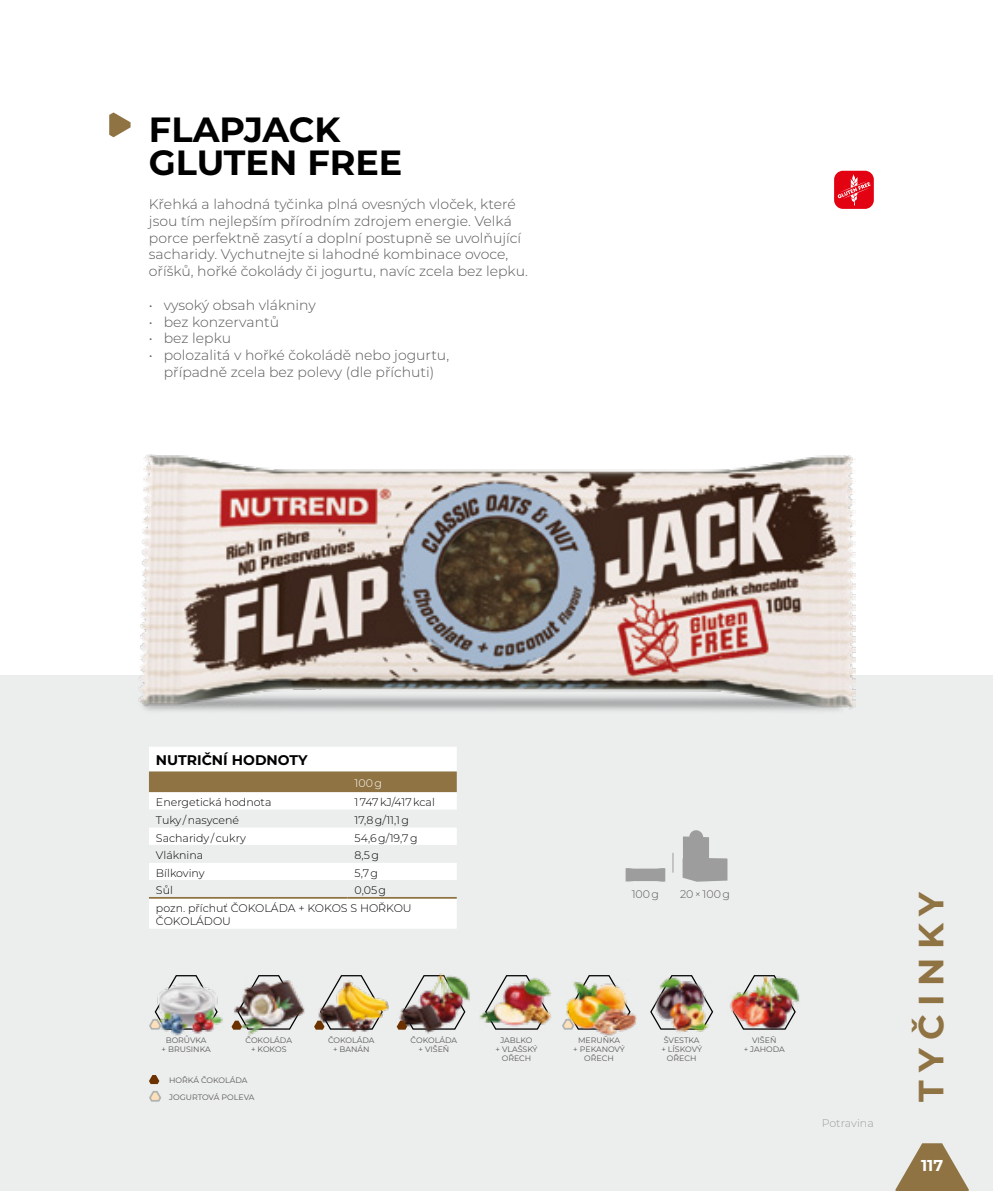
<style>
.page{position:relative;width:993px;height:1191px;background:#fff}
.page>*{position:absolute;margin:0;border:0;box-sizing:border-box;transform-origin:0 0}
.product_name{font:700 35px/33.6px "Montserrat";color:#000}
.t1{font:700 35px "Montserrat";letter-spacing:.25em;color:#8f7343}
.t2{font:700 15.75px "Montserrat";color:#fff}
.product_intro{font:300 14px/16.8px "Montserrat";color:#575756}
.t_nutririon_header{font:700 14px "Montserrat";color:#000}
.t_nutririon_data{font:300 11.03px/13.3px "Montserrat";color:#000}
.product_package_type{font:300 11.03px "Montserrat";color:#575756}
.category_food_suppl{font:300 11.03px "Montserrat";color:#9d9d9e}
.t_nutririon_sub_head{font:300 11.03px "Montserrat";color:#fff}
.product_flavour{font:7.88px/8.8px "Montserrat";color:#575756;text-align:center}
.product_flavour_smal{font:7.88px "Montserrat";color:#575756}
</style>
<div class="page">
<div style="left:0;top:675px;width:992px;height:516px;background:#eceded"></div>
<svg style="left:895px;top:1143px;width:73px;height:48px;background:#b09e7f"></svg>
<div style="left:677px;top:828px;width:54px;height:53px;background:#eceded"></div>
<svg style="left:682px;top:830px;width:45px;height:51px"></svg>
<div style="left:618px;top:828px;width:54px;height:53px;background:#eceded"></div>
<svg style="left:625px;top:868px;width:40px;height:13px"></svg>
<svg style="left:672px;top:852px;width:1px;height:20px"></svg>
<svg style="left:109px;top:112px;width:21px;height:25px"></svg>
<img style="left:149px;top:965px;width:74px;height:74px">
<div style="left:231px;top:965px;width:75px;height:74px;background:#eceded"></div>
<div style="left:314px;top:965px;width:74px;height:74px;background:#eceded"></div>
<div style="left:396px;top:965px;width:75px;height:74px;background:#eceded"></div>
<img style="left:479px;top:965px;width:74px;height:74px">
<img style="left:644px;top:965px;width:74px;height:74px">
<img style="left:726px;top:966px;width:75px;height:73px">
<img style="left:561px;top:965px;width:75px;height:74px">
<svg style="left:149px;top:1075px;width:10px;height:9px"></svg>
<img style="left:231px;top:974px;width:70px;height:56px">
<img style="left:314px;top:974px;width:69px;height:56px">
<img style="left:396px;top:974px;width:70px;height:56px">
<svg style="left:148px;top:1090px;width:14px;height:13px"></svg>
<img style="left:560px;top:974px;width:71px;height:57px">
<img style="left:148px;top:974px;width:70px;height:57px">
<img style="left:138px;top:454px;width:717px;height:259px">
<div style="left:833px;top:171px;width:40px;height:38px;background:#e30211;border-radius:9px"></div>
<svg style="left:837px;top:174px;width:33px;height:31px"></svg>
<svg style="left:149px;top:746px;width:307px;height:182px"></svg>
<div style="left:149px;top:771px;width:307px;height:21px;background:#8f7343"></div>
<svg style="left:149px;top:809px;width:307px;height:88px"></svg>
<hr style="left:149px;top:897px;width:198px;height:1px;background:#8f7343">
<hr style="left:347px;top:897px;width:109px;height:1px;background:#8f7343">
<p class="product_name" style="left:149px;top:111px;width:255px">FLAPJACK<br>GLUTEN FREE</p>
<p class="product_intro" style="left:149px;top:195px;width:380px">Křehká a lahodná tyčinka plná ovesných vloček, které jsou tím nejlepším přírodním zdrojem energie. Velká porce perfektně zasytí a doplní postupně se uvolňující sacharidy. Vychutnejte si lahodné kombinace ovoce, oříšků, hořké čokolády či jogurtu, navíc zcela bez lepku.</p>
<p class="product_intro" style="left:149px;top:296px;width:168px">• vysoký obsah vlákniny</p>
<p class="product_intro" style="left:149px;top:313px;width:131px">• bez konzervantů</p>
<p class="product_intro" style="left:149px;top:329px;width:84px">• bez lepku</p>
<p class="product_intro" style="left:149px;top:346px;width:301px;text-align:center">• polozalitá v hořké čokoládě nebo jogurtu, případně zcela bez polevy (dle příchuti)</p>
<p class="t_nutririon_header" style="left:156px;top:750px;width:153px">NUTRIČNÍ HODNOTY</p>
<p class="t_nutririon_sub_head" style="left:354px;top:775px;width:29px">100 g</p>
<p class="t_nutririon_data" style="left:156px;top:795px;width:117px">Energetická hodnota</p>
<p class="t_nutririon_data" style="left:354px;top:795px;width:82px">1 747 kJ/417 kcal</p>
<p class="t_nutririon_data" style="left:156px;top:813px;width:85px">Tuky / nasycené</p>
<p class="t_nutririon_data" style="left:354px;top:813px;width:56px">17,8 g/11,1 g</p>
<p class="t_nutririon_data" style="left:156px;top:830px;width:91px">Sacharidy / cukry</p>
<p class="t_nutririon_data" style="left:354px;top:830px;width:64px">54,6 g/19,7 g</p>
<p class="t_nutririon_data" style="left:156px;top:848px;width:49px">Vláknina</p>
<p class="t_nutririon_data" style="left:354px;top:848px;width:26px">8,5 g</p>
<p class="t_nutririon_data" style="left:156px;top:866px;width:50px">Bílkoviny</p>
<p class="t_nutririon_data" style="left:354px;top:866px;width:25px">5,7 g</p>
<p class="t_nutririon_data" style="left:156px;top:883px;width:18px">Sůl</p>
<p class="t_nutririon_data" style="left:354px;top:883px;width:33px">0,05 g</p>
<p class="t_nutririon_data" style="left:156px;top:901px;width:257px">pozn. příchuť ČOKOLÁDA + KOKOS S HOŘKOU<br>ČOKOLÁDOU</p>
<p class="product_package_type" style="left:631px;top:886px;width:29px">100 g</p>
<p class="product_package_type" style="left:679px;top:886px;width:51px">20 × 100 g</p>
<p class="product_flavour" style="left:161px;top:1035px;width:51px">BORŮVKA<br>+ BRUSINKA</p>
<p class="product_flavour" style="left:495px;top:1035px;width:44px">JABLKO<br>+ VLAŠSKÝ<br>OŘECH</p>
<p class="product_flavour_smal" style="left:169px;top:1074px;width:80px">HOŘKÁ ČOKOLÁDA</p>
<p class="product_flavour_smal" style="left:169px;top:1091px;width:87px">JOGURTOVÁ POLEVA</p>
<p class="product_flavour" style="left:245px;top:1035px;width:48px">ČOKOLÁDA + KOKOS</p>
<p class="product_flavour" style="left:573px;top:1035px;width:53px">MERUŇKA<br>+ PEKANOVÝ<br>OŘECH</p>
<p class="product_flavour" style="left:328px;top:1035px;width:48px">ČOKOLÁDA + BANÁN</p>
<p class="product_flavour" style="left:661px;top:1035px;width:42px">ŠVESTKA + LÍSKOVÝ<br>OŘECH</p>
<p class="product_flavour" style="left:410px;top:1035px;width:48px">ČOKOLÁDA + VIŠEŇ</p>
<p class="product_flavour" style="left:743px;top:1035px;width:43px">VIŠEŇ<br>+ JAHODA</p>
<p class="category_food_suppl" style="left:821px;top:1115px;width:54px">Potravina</p>
<h1 class="t1" style="left:905px;top:1101px;width:212px;rotate:-90deg">TYČINKY</h1>
<p class="t2" style="left:920px;top:1154px;width:24px">117</p>
</div>
